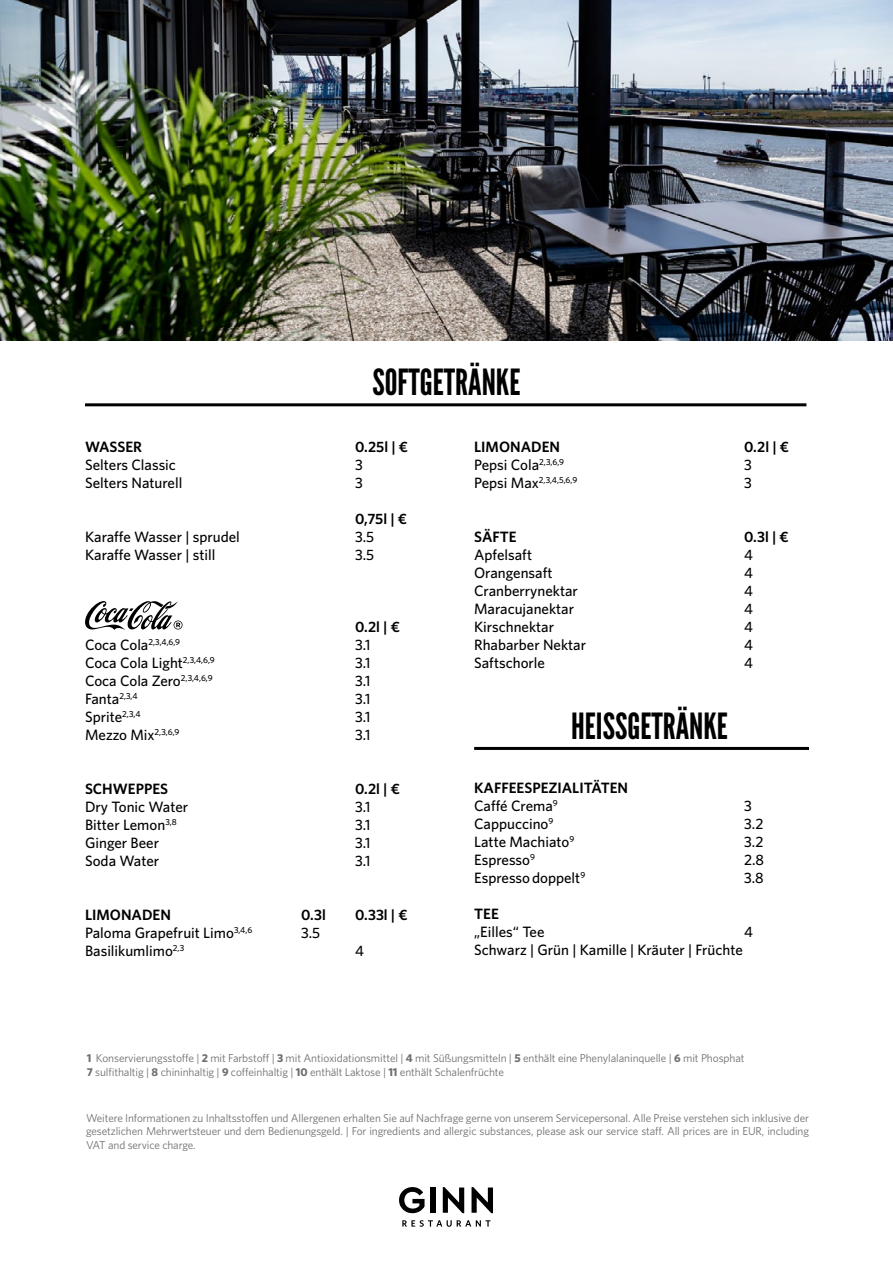
<style>
.page{position:relative;width:893px;height:1263px;background:#fff}
.page>*{position:absolute;margin:0;border:0;box-sizing:border-box;transform-origin:0 0}
.t1{font:36px "League Gothic";color:#000}
.t2{font:500 15px "Whitney";color:#000}
.t3{font:600 15px/18px "Whitney";color:#000}
.t4{font:11.4px/13.5px "Whitney";letter-spacing:-.01em;color:#706f6f;text-align:justify}
.t5{font:500 8.7px "Whitney";color:#000}
.s1{font-size:15px}
.s2{font-weight:500}
.s3{font-weight:700}
</style>
<div class="page">
<img style="left:0;top:0;width:893px;height:340px">
<hr style="left:474px;top:747px;width:335px;height:3px;background:#000">
<svg style="left:443px;top:1187px;width:21px;height:26px"></svg>
<svg style="left:471px;top:1187px;width:22px;height:26px"></svg>
<div style="left:431px;top:1187px;width:5px;height:26px;background:#000"></div>
<svg style="left:399px;top:1187px;width:26px;height:26px"></svg>
<svg style="left:402px;top:1220px;width:89px;height:7px"></svg>
<svg style="left:85px;top:601px;width:98px;height:29px"></svg>
<hr style="left:85px;top:403px;width:721px;height:3px;background:#000">
<h1 class="t1" style="left:372px;top:361px;width:149px">SOFTGETRÄNKE</h1>
<p class="t3" style="left:85px;top:437px;width:59px">WASSER</p>
<p class="t3" style="left:355px;top:437px;width:54px">0.25l | €</p>
<p class="t2" style="left:85px;top:455px;width:92px">Selters Classic</p>
<p class="t2" style="left:355px;top:455px;width:9px">3</p>
<p class="t2" style="left:85px;top:473px;width:99px">Selters Naturell</p>
<p class="t2" style="left:355px;top:473px;width:9px">3</p>
<p class="t3" style="left:355px;top:509px;width:53px">0,75l | €</p>
<p class="t2" style="left:85px;top:527px;width:156px">Karaffe Wasser | sprudel</p>
<p class="t2" style="left:355px;top:527px;width:21px">3.5</p>
<p class="t2" style="left:85px;top:545px;width:132px">Karaffe Wasser | still</p>
<p class="t2" style="left:355px;top:545px;width:21px">3.5</p>
<p class="t3" style="left:355px;top:617px;width:46px">0.2l | €</p>
<p class="t5" style="left:85px;top:636px;width:97px"><span class="s1">Coca Cola</span>2,3,4,6,9</p>
<p class="t2" style="left:355px;top:635px;width:17px">3.1</p>
<p class="t2" style="left:85px;top:653px;width:131px">Coca Cola Light<sup>2,3,4,6,9</sup></p>
<p class="t2" style="left:355px;top:653px;width:17px">3.1</p>
<p class="t2" style="left:85px;top:671px;width:129px">Coca Cola Zero<sup>2,3,4,6,9</sup></p>
<p class="t2" style="left:355px;top:671px;width:17px">3.1</p>
<p class="t2" style="left:85px;top:689px;width:54px">Fanta<sup>2,3,4</sup></p>
<p class="t2" style="left:355px;top:689px;width:17px">3.1</p>
<p class="t2" style="left:85px;top:707px;width:57px">Sprite<sup>2,3,4</sup></p>
<p class="t2" style="left:355px;top:707px;width:17px">3.1</p>
<p class="t2" style="left:85px;top:725px;width:96px">Mezzo Mix<sup>2,3,6,9</sup></p>
<p class="t2" style="left:355px;top:725px;width:17px">3.1</p>
<p class="t3" style="left:85px;top:779px;width:85px">SCHWEPPES</p>
<p class="t3" style="left:355px;top:779px;width:46px">0.2l | €</p>
<p class="t2" style="left:85px;top:797px;width:105px">Dry Tonic Water</p>
<p class="t2" style="left:355px;top:797px;width:17px">3.1</p>
<p class="t2" style="left:85px;top:815px;width:93px">Bitter Lemon<sup>3,8</sup></p>
<p class="t2" style="left:355px;top:815px;width:17px">3.1</p>
<p class="t2" style="left:85px;top:833px;width:76px">Ginger Beer</p>
<p class="t2" style="left:355px;top:833px;width:17px">3.1</p>
<p class="t2" style="left:85px;top:851px;width:76px">Soda Water</p>
<p class="t2" style="left:355px;top:851px;width:17px">3.1</p>
<p class="t3" style="left:85px;top:905px;width:87px">LIMONADEN</p>
<p class="t3" style="left:301px;top:905px;width:26px">0.3l</p>
<p class="t3" style="left:355px;top:905px;width:54px">0.33l | €</p>
<p class="t2" style="left:85px;top:923px;width:169px">Paloma Grapefruit Limo<sup>3,4,6</sup></p>
<p class="t2" style="left:301px;top:923px;width:21px">3.5</p>
<p class="t2" style="left:85px;top:941px;width:101px">Basilikumlimo<sup>2,3</sup></p>
<p class="t2" style="left:355px;top:941px;width:10px">4</p>
<p class="t3" style="left:474px;top:437px;width:87px">LIMONADEN</p>
<p class="t3" style="left:744px;top:437px;width:46px">0.2l | €</p>
<p class="t2" style="left:474px;top:455px;width:91px">Pepsi Cola<sup>2,3,6,9</sup></p>
<p class="t2" style="left:744px;top:455px;width:9px">3</p>
<p class="t5" style="left:474px;top:474px;width:105px"><span class="s1">Pepsi Max</span>2,3,4,5,6,9</p>
<p class="t2" style="left:744px;top:473px;width:9px">3</p>
<p class="t3" style="left:474px;top:527px;width:44px">SÄFTE</p>
<p class="t3" style="left:744px;top:527px;width:46px">0.3l | €</p>
<p class="t2" style="left:474px;top:545px;width:60px">Apfelsaft</p>
<p class="t2" style="left:744px;top:545px;width:10px">4</p>
<p class="t2" style="left:474px;top:563px;width:80px">Orangensaft</p>
<p class="t2" style="left:744px;top:563px;width:10px">4</p>
<p class="t2" style="left:474px;top:581px;width:105px">Cranberrynektar</p>
<p class="t2" style="left:744px;top:581px;width:10px">4</p>
<p class="t2" style="left:474px;top:599px;width:101px">Maracujanektar</p>
<p class="t2" style="left:744px;top:599px;width:10px">4</p>
<p class="t2" style="left:474px;top:617px;width:81px">Kirschnektar</p>
<p class="t2" style="left:744px;top:617px;width:10px">4</p>
<p class="t2" style="left:474px;top:635px;width:113px">Rhabarber Nektar</p>
<p class="t2" style="left:744px;top:635px;width:10px">4</p>
<p class="t2" style="left:474px;top:653px;width:72px">Saftschorle</p>
<p class="t2" style="left:744px;top:653px;width:10px">4</p>
<h1 class="t1" style="left:571px;top:704px;width:158px">HEISSGETRÄNKE</h1>
<p class="t3" style="left:474px;top:779px;width:156px">KAFFEESPEZIALITÄTEN<br><span class="s2">Caffé Crema</span><sup>9</sup></p>
<p class="t2" style="left:744px;top:796px;width:9px">3</p>
<p class="t2" style="left:474px;top:814px;width:81px">Cappuccino<sup>9</sup></p>
<p class="t2" style="left:744px;top:814px;width:21px">3.2</p>
<p class="t2" style="left:474px;top:832px;width:102px">Latte Machiato<sup>9</sup></p>
<p class="t2" style="left:744px;top:832px;width:21px">3.2</p>
<p class="t2" style="left:474px;top:850px;width:62px">Espresso<sup>9</sup></p>
<p class="t2" style="left:744px;top:850px;width:21px">2.8</p>
<p class="t2" style="left:474px;top:868px;width:113px">Espressodoppelt<sup>9</sup></p>
<p class="t2" style="left:744px;top:868px;width:21px">3.8</p>
<p class="t3" style="left:474px;top:905px;width:26px">TEE</p>
<p class="t2" style="left:474px;top:922px;width:72px">„Eilles“ Tee</p>
<p class="t2" style="left:744px;top:922px;width:10px">4</p>
<p class="t2" style="left:474px;top:940px;width:270px">Schwarz | Grün | Kamille | Kräuter | Früchte</p>
<p class="t4" style="left:87px;top:1051px;width:659px"><span class="s3">1</span> Konservierungsstoffe | <span class="s3">2</span> mit Farbstoff | <span class="s3">3</span> mit Antioxidationsmittel | <span class="s3">4</span> mit Süßungsmitteln | <span class="s3">5</span> enthält eine Phenylalaninquelle | <span class="s3">6</span> mit Phosphat<br><span class="s3">7</span> sulfithaltig | <span class="s3">8</span> chininhaltig | <span class="s3">9</span> coffeinhaltig | <span class="s3">10</span> enthält Laktose | <span class="s3">11</span> enthält Schalenfrüchte</p>
<p class="t4" style="left:86px;top:1110px;width:724px">Weitere Informationen zu Inhaltsstoffen und Allergenen erhalten Sie auf Nachfrage gerne von unserem Servicepersonal. Alle Preise verstehen sich inklusive der gesetzlichen Mehrwertsteuer und dem Bedienungsgeld. | For ingredients and allergic substances, please ask our service staff. All prices are in EUR, including VAT and service charge.</p>
</div>
